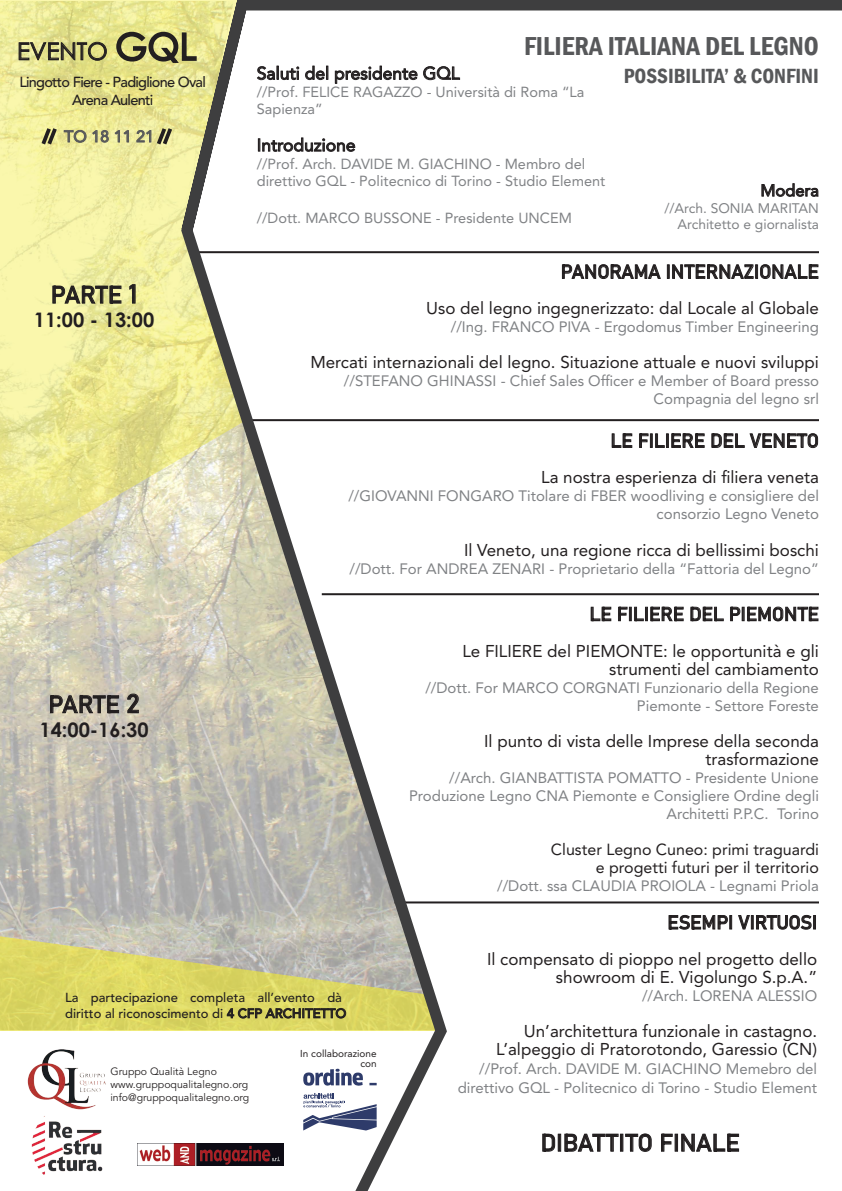
<style>
.page{position:relative;width:842px;height:1191px;background:#fff}
.page>*{position:absolute;margin:0;border:0;box-sizing:border-box;transform-origin:0 0}
.t1{font:600 condensed 26.7px "Franklin Gothic";color:#57585a}
.t2{font:24px "Bahnschrift";color:#231f20}
.t3{font:23.8px "Century Gothic";color:#231f20}
.t4{font:600 condensed 21.1px "Franklin Gothic";color:#57585a}
.t5{font:700 20px "Century Gothic";color:#231f20}
.t6{font:19px "Bahnschrift";color:#231f20}
.t7{font:17.5px "Avenir LT Std";color:#231f20}
.t8{font:17px/18px "Avenir LT Std";color:#231f20;text-align:right}
.t9{font:16.5px "Avenir LT Std";color:#231f20}
.t10{font:16.1px "Avenir LT Std";color:#57585a}
.t11{font:16px/18px "Avenir LT Std";color:#231f20;text-align:right}
.t12{font:15px/18px "Avenir LT Std";color:#808285;text-align:right}
.t13{font:14.5px/17.5px "Avenir LT Std";color:#808285}
.t14{font:500 14.5px/18px "Avenir LT Std";letter-spacing:-.05em;color:#231f20;text-align:center}
.t15{font:13.8px/16.5px "Avenir LT Std";color:#808285;text-align:right}
.t16{font:500 13px/16px "Avenir LT Std";color:#231f20}
.t17{font:10.6px/13.1px "Avenir LT Std";color:#231f20}
.t18{font:10px/10px "Avenir LT Std";color:#231f20;text-align:right}
.s1{font-size:36.6px}
.s2{color:#231f20}
.s3{font-size:26px}
</style>
<div class="page">
<img style="left:0;top:564px;width:174px;height:372px">
<svg style="left:0;top:936px;width:174px;height:95px;fill:#dcd764"></svg>
<svg style="left:0;top:0;width:174px;height:564px"></svg>
<svg style="left:562px;top:264px;width:99px;height:15px"></svg>
<svg style="left:667px;top:264px;width:87px;height:15px"></svg>
<div style="left:755px;top:265px;width:3px;height:14px;border:1px solid #231f20"></div>
<svg style="left:760px;top:264px;width:58px;height:15px"></svg>
<svg style="left:453px;top:66px;width:7px;height:14px"></svg>
<svg style="left:761px;top:183px;width:57px;height:14px"></svg>
<svg style="left:612px;top:434px;width:20px;height:14px"></svg>
<div style="left:639px;top:434px;width:3px;height:14px;border:1px solid #231f20"></div>
<svg style="left:640px;top:434px;width:24px;height:14px"></svg>
<div style="left:666px;top:434px;width:3px;height:14px;border:1px solid #231f20"></div>
<svg style="left:672px;top:433px;width:32px;height:15px"></svg>
<svg style="left:711px;top:433px;width:107px;height:15px"></svg>
<svg style="left:669px;top:914px;width:59px;height:15px"></svg>
<div style="left:729px;top:915px;width:3px;height:14px;border:1px solid #231f20"></div>
<svg style="left:738px;top:915px;width:74px;height:14px"></svg>
<div style="left:813px;top:915px;width:3px;height:14px;border:1px solid #231f20"></div>
<hr style="left:194px;top:251px;width:625px;height:2px;background:#231f20">
<hr style="left:246px;top:419px;width:573px;height:2px;background:#231f20">
<hr style="left:322px;top:593px;width:497px;height:2px;background:#231f20">
<hr style="left:394px;top:901px;width:425px;height:2px;background:#231f20">
<svg style="left:591px;top:607px;width:20px;height:14px"></svg>
<div style="left:618px;top:607px;width:3px;height:14px;border:1px solid #231f20"></div>
<svg style="left:619px;top:607px;width:24px;height:14px"></svg>
<div style="left:645px;top:607px;width:3px;height:14px;border:1px solid #231f20"></div>
<svg style="left:651px;top:606px;width:32px;height:15px"></svg>
<svg style="left:690px;top:607px;width:33px;height:14px"></svg>
<svg style="left:730px;top:606px;width:88px;height:15px"></svg>
<div style="left:243px;top:0;width:599px;height:11px;background:#3e3e3f"></div>
<svg style="left:52px;top:285px;width:69px;height:19px"></svg>
<svg style="left:129px;top:284px;width:7px;height:20px"></svg>
<svg style="left:50px;top:694px;width:69px;height:20px"></svg>
<svg style="left:127px;top:693px;width:12px;height:20px"></svg>
<svg style="left:174px;top:0;width:279px;height:1191px"></svg>
<svg style="left:40px;top:126px;width:89px;height:20px"></svg>
<svg style="left:136px;top:126px;width:38px;height:20px"></svg>
<svg style="left:542px;top:1133px;width:14px;height:19px"></svg>
<div style="left:558px;top:1133px;width:3px;height:18px;border:1px solid #231f20"></div>
<svg style="left:564px;top:1133px;width:30px;height:19px"></svg>
<div style="left:597px;top:1135px;width:3px;height:16px;border:1px solid #231f20"></div>
<div style="left:592px;top:1133px;width:13px;height:4px;border:1px solid #231f20"></div>
<div style="left:610px;top:1135px;width:4px;height:16px;border:1px solid #231f20"></div>
<div style="left:606px;top:1133px;width:13px;height:4px;border:1px solid #231f20"></div>
<div style="left:620px;top:1133px;width:3px;height:18px;border:1px solid #231f20"></div>
<div style="left:630px;top:1135px;width:3px;height:16px;border:1px solid #231f20"></div>
<div style="left:625px;top:1133px;width:13px;height:4px;border:1px solid #231f20"></div>
<svg style="left:638px;top:1133px;width:14px;height:19px"></svg>
<div style="left:661px;top:1133px;width:3px;height:18px;border:1px solid #231f20"></div>
<svg style="left:662px;top:1141px;width:9px;height:3px"></svg>
<div style="left:662px;top:1133px;width:11px;height:4px;border:1px solid #231f20"></div>
<div style="left:675px;top:1133px;width:3px;height:18px;border:1px solid #231f20"></div>
<svg style="left:681px;top:1133px;width:58px;height:19px"></svg>
<div style="left:728px;top:1133px;width:11px;height:4px;border:1px solid #231f20"></div>
<svg style="left:369px;top:1082px;width:8px;height:3px"></svg>
<svg style="left:303px;top:1068px;width:60px;height:17px"></svg>
<svg style="left:303px;top:1093px;width:74px;height:37px"></svg>
<img style="left:138px;top:1144px;width:145px;height:22px">
<img style="left:31px;top:1116px;width:72px;height:59px">
<img style="left:27px;top:1049px;width:79px;height:61px">
<svg style="left:18px;top:42px;width:89px;height:19px"></svg>
<svg style="left:115px;top:31px;width:83px;height:33px"></svg>
<h3 class="t3" style="left:17px;top:35px;width:181px">EVENTO <span class="s1">GQL</span></h3>
<p class="t14" style="left:19px;top:73px;width:188px">Lingotto Fiere - Padiglione Oval<br>Arena Aulenti</p>
<p class="t10" style="left:43px;top:127px;width:129px"><span class="s2">//</span> TO 18 11 21 <span class="s2">//</span></p>
<h2 class="t2" style="left:51px;top:276px;width:88px">PARTE <span class="s3">1</span></h2>
<h3 class="t5" style="left:34px;top:305px;width:122px">11:00 - 13:00</h3>
<h2 class="t2" style="left:48px;top:686px;width:93px">PARTE <span class="s3">2</span></h2>
<h3 class="t5" style="left:39px;top:714px;width:111px">14:00-16:30</h3>
<h1 class="t1" style="left:524px;top:28px;width:296px">FILIERA ITALIANA DEL LEGNO</h1>
<p class="t7" style="left:257px;top:63px;width:204px">Saluti del presidente GQL</p>
<h3 class="t4" style="left:624px;top:61px;width:197px">POSSIBILITA’ &amp; CONFINI</h3>
<p class="t13" style="left:257px;top:83px;width:329px">//Prof. FELICE RAGAZZO - Università di Roma “La<br>Sapienza”</p>
<p class="t7" style="left:257px;top:135px;width:100px">Introduzione</p>
<p class="t13" style="left:257px;top:155px;width:350px">//Prof. Arch. DAVIDE M. GIACHINO - Membro del direttivo GQL - Politecnico di Torino - Studio Element</p>
<p class="t13" style="left:257px;top:209px;width:317px">//Dott. MARCO BUSSONE - Presidente UNCEM</p>
<p class="t9" style="left:760px;top:181px;width:60px">Modera</p>
<p class="t15" style="left:664px;top:200px;width:156px">//Arch. SONIA MARITAN<br>Architetto e giornalista</p>
<p class="t6" style="left:561px;top:257px;width:260px">PANORAMA INTERNAZIONALE</p>
<p class="t8" style="left:426px;top:300px;width:394px">Uso del legno ingegnerizzato: dal Locale al Globale</p>
<p class="t12" style="left:451px;top:318px;width:370px">//Ing. FRANCO PIVA - Ergodomus Timber Engineering</p>
<p class="t8" style="left:310px;top:354px;width:510px">Mercati internazionali del legno. Situazione attuale e nuovi sviluppi</p>
<p class="t12" style="left:344px;top:372px;width:477px">//STEFANO GHINASSI - Chief Sales Officer e Member of Board presso<br>Compagnia del legno srl</p>
<p class="t6" style="left:611px;top:426px;width:210px">LE FILIERE DEL VENETO</p>
<p class="t8" style="left:541px;top:469px;width:279px">La nostra esperienza di filiera veneta</p>
<p class="t12" style="left:348px;top:487px;width:472px">//GIOVANNI FONGARO Titolare di FBER woodliving e consigliere del consorzio Legno Veneto</p>
<p class="t8" style="left:464px;top:541px;width:356px">Il Veneto, una regione ricca di bellissimi boschi</p>
<p class="t12" style="left:349px;top:559px;width:471px">//Dott. For ANDREA ZENARI - Proprietario della “Fattoria del Legno”</p>
<p class="t6" style="left:590px;top:599px;width:231px">LE FILIERE DEL PIEMONTE</p>
<p class="t8" style="left:462px;top:642px;width:358px">Le FILIERE del PIEMONTE: le opportunità e gli strumenti del cambiamento</p>
<p class="t12" style="left:425px;top:678px;width:395px">//Dott. For MARCO CORGNATI Funzionario della Regione<br>Piemonte - Settore Foreste</p>
<p class="t8" style="left:484px;top:732px;width:336px">Il punto di vista delle Imprese della seconda trasformazione</p>
<p class="t12" style="left:409px;top:768px;width:411px">//Arch. GIANBATTISTA POMATTO - Presidente Unione<br>Produzione Legno CNA Piemonte e Consigliere Ordine degli<br>Architetti P.P.C. Torino</p>
<p class="t11" style="left:551px;top:840px;width:269px">Cluster Legno Cuneo: primi traguardi e progetti futuri per il territorio</p>
<p class="t12" style="left:497px;top:876px;width:323px">//Dott. ssa CLAUDIA PROIOLA - Legnami Priola</p>
<p class="t16" style="left:65px;top:989px;width:283px">La partecipazione completa all’evento dà diritto al riconoscimento di 4 CFP ARCHITETTO</p>
<p class="t17" style="left:110px;top:1065px;width:140px">Gruppo Qualità Legno www.gruppoqualitalegno.org info@gruppoqualitalegno.org</p>
<p class="t18" style="left:300px;top:1048px;width:78px">In collaborazione con</p>
<p class="t6" style="left:667px;top:908px;width:151px">ESEMPI VIRTUOSI</p>
<p class="t8" style="left:487px;top:950px;width:332px">Il compensato di pioppo nel progetto dello showroom di E. Vigolungo S.p.A.”</p>
<p class="t12" style="left:642px;top:987px;width:177px">//Arch. LORENA ALESSIO</p>
<p class="t8" style="left:496px;top:1022px;width:323px">Un’architettura funzionale in castagno.<br>L’alpeggio di Pratorotondo, Garessio (CN)</p>
<p class="t12" style="left:458px;top:1059px;width:361px;line-height:19px">//Prof. Arch. DAVIDE M. GIACHINO Memebro del direttivo GQL - Politecnico di Torino - Studio Element</p>
<h2 class="t2" style="left:541px;top:1124px;width:201px">DIBATTITO FINALE</h2>
</div>
